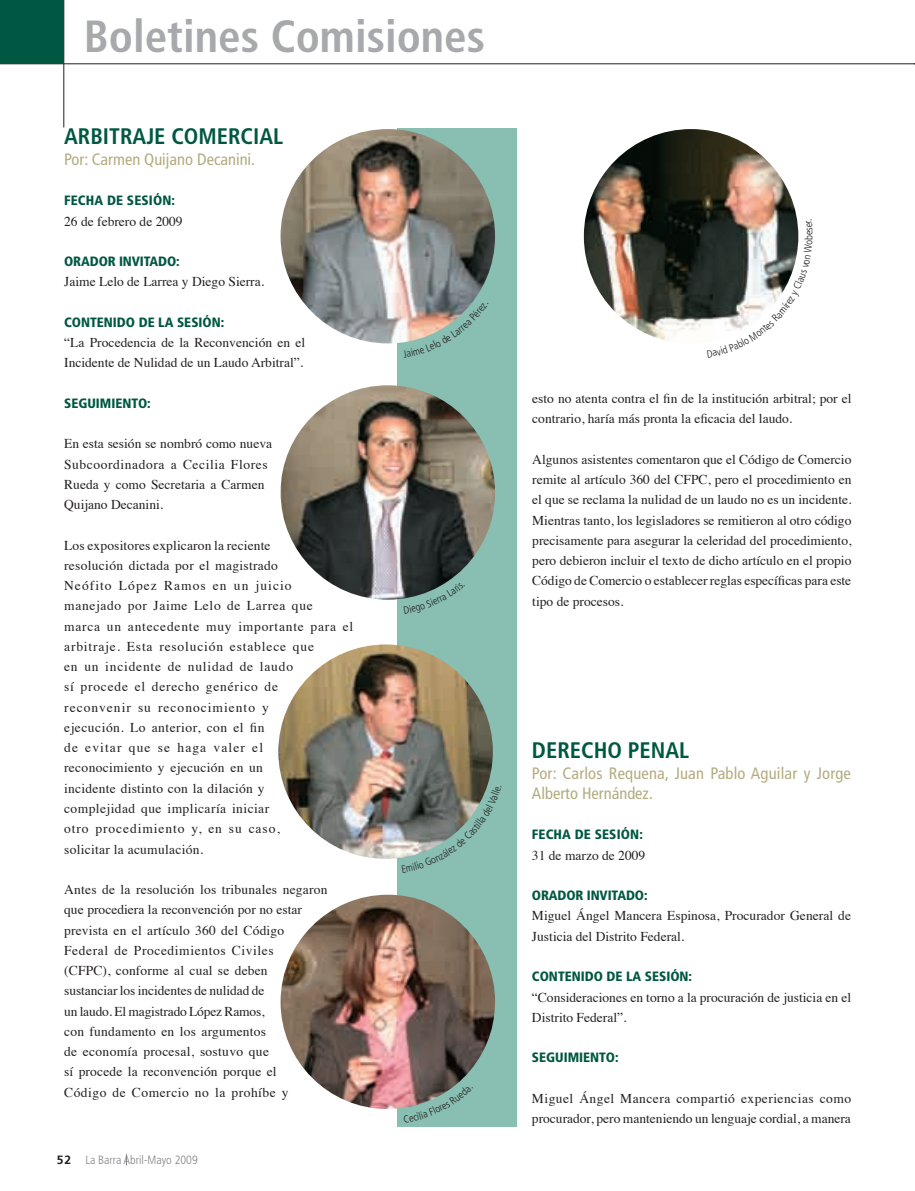
<style>
.page{position:relative;width:915px;height:1191px;background:#fff}
.page>*{position:absolute;margin:0;border:0;box-sizing:border-box;transform-origin:0 0}
.t1{font:700 condensed 45px "Frutiger";color:#a8a9ad}
.t2{font:700 condensed 22.5px "Frutiger";color:#005842}
.t3{font:condensed 16.5px/20.2px "Frutiger";color:#b3ab7f}
.t4{font:13.5px/20.2px "Times";letter-spacing:.01em;color:#231f20}
.t5{font:13.5px/20.2px "Times";letter-spacing:.05em;color:#231f20}
.t6{font:900 condensed 13.5px "Frutiger";color:#005842}
.t7{font:300 condensed 12px "Frutiger";color:#808285}
.s1{font-weight:700;font-stretch:normal;color:#231f20}
</style>
<div class="page">
<hr style="left:0;top:64px;width:914px;height:1px;background:#231f20">
<hr style="left:63px;top:0;width:1px;height:127px;background:#231f20">
<div style="left:397px;top:128px;width:119px;height:998px;background:#88bfb2"></div>
<div style="left:0;top:0;width:64px;height:64px;background:#005842"></div>
<img style="left:280px;top:894px;width:215px;height:215px;border-radius:50%">
<img style="left:280px;top:385px;width:215px;height:214px;border-radius:50%">
<img style="left:278px;top:644px;width:214px;height:215px;border-radius:50%">
<img style="left:280px;top:129px;width:215px;height:214px;border-radius:50%">
<img style="left:583px;top:129px;width:215px;height:214px;border-radius:50%">
<svg style="left:403px;top:1085px;width:52px;height:23px"></svg>
<svg style="left:404px;top:583px;width:41px;height:16px"></svg>
<svg style="left:401px;top:786px;width:86px;height:72px"></svg>
<svg style="left:403px;top:302px;width:70px;height:41px"></svg>
<svg style="left:707px;top:219px;width:92px;height:123px"></svg>
<h1 class="t1" style="left:84px;top:10px;width:403px">Boletines Comisiones</h1>
<h2 class="t2" style="left:64px;top:123px;width:220px">ARBITRAJE COMERCIAL</h2>
<p class="t3" style="left:64px;top:149px;width:192px">Por: Carmen Quijano Decanini.</p>
<p class="t6" style="left:64px;top:192px;width:112px">FECHA DE SESIÓN:</p>
<p class="t4" style="left:64px;top:210px;width:120px">26 de febrero de 2009</p>
<p class="t6" style="left:64px;top:253px;width:117px">ORADOR INVITADO:</p>
<p class="t4" style="left:64px;top:270px;width:201px">Jaime Lelo de Larrea y Diego Sierra.</p>
<p class="t6" style="left:64px;top:314px;width:162px">CONTENIDO DE LA SESIÓN:</p>
<p class="t4" style="left:64px;top:331px;width:242px">“La Procedencia de la Reconvención en el<br>Incidente de Nulidad de un Laudo Arbitral”.</p>
<p class="t6" style="left:64px;top:395px;width:88px">SEGUIMIENTO:</p>
<p class="t4" style="left:64px;top:432px;width:209px">En esta sesión se nombró como nueva<br>Subcoordinadora a Cecilia Flores<br>Rueda y como Secretaria a Carmen<br>Quijano Decanini.</p>
<p class="t5" style="left:64px;top:534px;width:290px">Los expositores explicaron la reciente<br>resolución dictada por el magistrado<br>Neófito López Ramos en un juicio<br>manejado por Jaime Lelo de Larrea que<br>marca un antecedente muy importante para el arbitraje. Esta resolución establece que<br>en un incidente de nulidad de laudo<br>sí procede el derecho genérico de<br>reconvenir su reconocimiento y<br>ejecución. Lo anterior, con el fin<br>de evitar que se haga valer el reconocimiento y ejecución en un<br>incidente distinto con la dilación y<br>complejidad que implicaría iniciar<br>otro procedimiento y, en su caso,<br>solicitar la acumulación.</p>
<p class="t4" style="left:64px;top:878px;width:265px">Antes de la resolución los tribunales negaron que procediera la reconvención por no estar prevista en el artículo 360 del Código Federal de Procedimientos Civiles<br>(CFPC), conforme al cual se deben<br>sustanciar los incidentes de nulidad de<br>un laudo. El magistrado López Ramos,<br>con fundamento en los argumentos<br>de economía procesal, sostuvo que<br>sí procede la reconvención porque el<br>Código de Comercio no la prohíbe y</p>
<p class="t7" style="left:57px;top:1153px;width:142px"><span class="s1">52</span> La Barra Abril-Mayo 2009</p>
<p class="t4" style="left:532px;top:387px;width:320px">esto no atenta contra el fin de la institución arbitral; por el contrario, haría más pronta la eficacia del laudo.</p>
<p class="t4" style="left:532px;top:448px;width:320px;text-align:justify">Algunos asistentes comentaron que el Código de Comercio remite al artículo 360 del CFPC, pero el procedimiento en el que se reclama la nulidad de un laudo no es un incidente.<br>Mientras tanto, los legisladores se remitieron al otro código precisamente para asegurar la celeridad del procedimiento, pero debieron incluir el texto de dicho artículo en el propio Código de Comercio o establecer reglas específicas para este tipo de procesos.</p>
<h2 class="t2" style="left:531px;top:737px;width:159px">DERECHO PENAL</h2>
<p class="t3" style="left:531px;top:763px;width:320px">Por: Carlos Requena, Juan Pablo Aguilar y Jorge<br>Alberto Hernández.</p>
<p class="t6" style="left:531px;top:826px;width:112px">FECHA DE SESIÓN:</p>
<p class="t4" style="left:531px;top:844px;width:115px">31 de marzo de 2009</p>
<p class="t6" style="left:531px;top:887px;width:117px">ORADOR INVITADO:</p>
<p class="t4" style="left:531px;top:904px;width:320px">Miguel Ángel Mancera Espinosa, Procurador General de<br>Justicia del Distrito Federal.</p>
<p class="t6" style="left:531px;top:968px;width:162px">CONTENIDO DE LA SESIÓN:</p>
<p class="t4" style="left:531px;top:985px;width:320px">“Consideraciones en torno a la procuración de justicia en el<br>Distrito Federal”.</p>
<p class="t6" style="left:531px;top:1049px;width:88px">SEGUIMIENTO:</p>
<p class="t4" style="left:531px;top:1087px;width:320px">Miguel Ángel Mancera compartió experiencias como procurador, pero manteniendo un lenguaje cordial, a manera</p>
</div>
